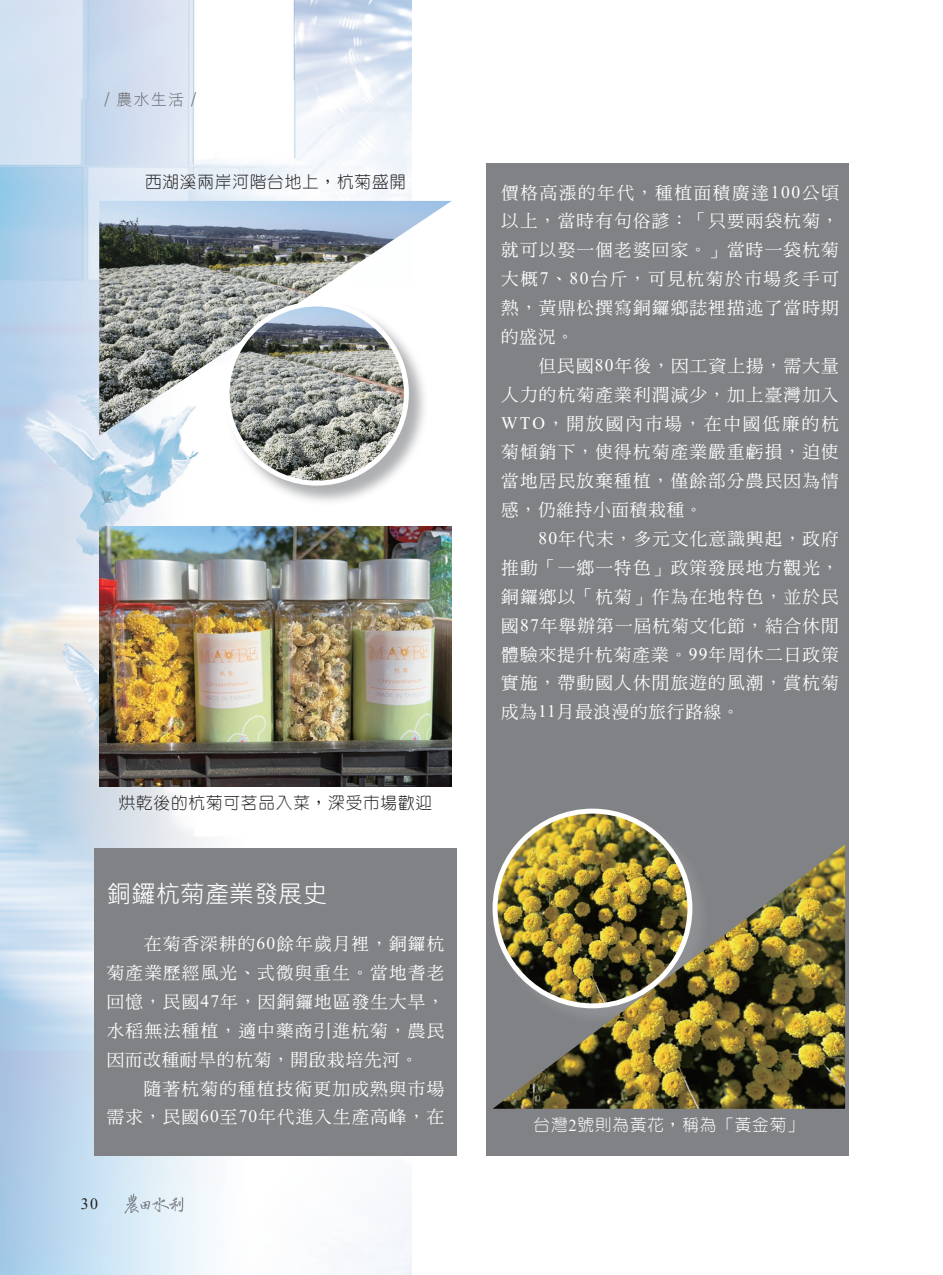
<style>
.page{position:relative;width:943px;height:1275px;background:#fff}
.page>*{position:absolute;margin:0;border:0;box-sizing:border-box;transform-origin:0 0}
.t1{font:24.5px "Microsoft Jheng Hei";color:#fff}
.t2{font:17.5px/28.9px "DF Ming Md HK BF";letter-spacing:.075em;color:#fff;text-align:justify}
.t3{font:300 16.62px "Yen Round";letter-spacing:.05em;color:#231f20}
.t4{font:300 16.62px "Yen Round";letter-spacing:.05em;color:#fff}
.t5{font:15.75px "DF Hei Lt HKP BF";color:#6c6d70}
.t6{font:15.75px "Times New Roman";color:#231f20}
.s1{font-family:"Times New Roman"}
.s2{font-family:"Times New Roman";font-weight:400}
</style>
<div class="page">
<img style="left:0;top:0;width:412px;height:1275px">
<div style="left:486px;top:164px;width:362px;height:992px;background:#808285"></div>
<div style="left:94px;top:848px;width:362px;height:308px;background:#808285"></div>
<img style="left:99px;top:527px;width:353px;height:259px">
<img style="left:99px;top:201px;width:353px;height:235px">
<div style="left:493px;top:809px;width:218px;height:218px;background:#939598;opacity:.75"></div>
<img style="left:495px;top:811px;width:195px;height:195px;border-radius:97px">
<img style="left:492px;top:845px;width:353px;height:264px">
<div style="left:225px;top:302px;width:204px;height:204px;background:#939598;opacity:.75"></div>
<img style="left:227px;top:304px;width:179px;height:179px;border-radius:90px">
<div style="left:225px;top:301px;width:184px;height:185px;border:5px solid #fff;border-radius:50%"></div>
<img style="left:124px;top:1193px;width:59px;height:21px">
<p class="t5" style="left:99px;top:91px;width:104px">∕農水生活∕</p>
<p class="t3" style="left:145px;top:174px;width:263px">西湖溪兩岸河階台地上，杭菊盛開</p>
<p class="t3" style="left:119px;top:794px;width:315px">烘乾後的杭菊可茗品入菜，深受市場歡迎</p>
<h1 class="t1" style="left:107px;top:878px;width:222px">銅鑼杭菊產業發展史</h1>
<p class="t2" style="left:107px;top:929px;width:339px;text-indent:37px">在菊香深耕的<span class="s1">60</span>餘年歲月裡，銅鑼杭菊產業歷經風光、式微與重生。當地耆老回憶，民國<span class="s1">47</span>年，因銅鑼地區發生大旱，水稻無法種植，適中藥商引進杭菊，農民因而改種耐旱的杭菊，開啟栽培先河。</p>
<p class="t2" style="left:107px;top:1074px;width:339px;text-align:right">隨著杭菊的種植技術更加成熟與市場<br>需求，民國<span class="s1">60</span>至<span class="s1">70</span>年代進入生產高峰，在</p>
<p class="t6" style="left:81px;top:1192px;width:19px">30</p>
<p class="t2" style="left:501px;top:178px;width:339px">價格高漲的年代，種植面積廣達<span class="s1">100</span>公頃以上，當時有句俗諺：「只要兩袋杭菊，就可以娶一個老婆回家。」當時一袋杭菊大概<span class="s1">7</span>、<span class="s1">80</span>台斤，可見杭菊於市場炙手可熱，黃鼎松撰寫銅鑼鄉誌裡描述了當時期的盛況。</p>
<p class="t2" style="left:501px;top:351px;width:339px;text-indent:37px">但民國<span class="s1">80</span>年後，因工資上揚，需大量人力的杭菊產業利潤減少，加上臺灣加入<span class="s1">WTO</span>，開放國內市場，在中國低廉的杭菊傾銷下，使得杭菊產業嚴重虧損，迫使當地居民放棄種植，僅餘部分農民因為情感，仍維持小面積栽種。</p>
<p class="t2" style="left:501px;top:524px;width:339px;text-indent:37px"><span class="s1">80</span>年代末，多元文化意識興起，政府推動「一鄉一特色」政策發展地方觀光，銅鑼鄉以「杭菊」作為在地特色，並於民國<span class="s1">87</span>年舉辦第一屆杭菊文化節，結合休閒體驗來提升杭菊產業。<span class="s1">99</span>年周休二日政策實施，帶動國人休閒旅遊的風潮，賞杭菊成為<span class="s1">11</span>月最浪漫的旅行路線。</p>
<p class="t4" style="left:533px;top:1116px;width:272px">台灣<span class="s2">2</span>號則為黃花，稱為「黃金菊」</p>
</div>
